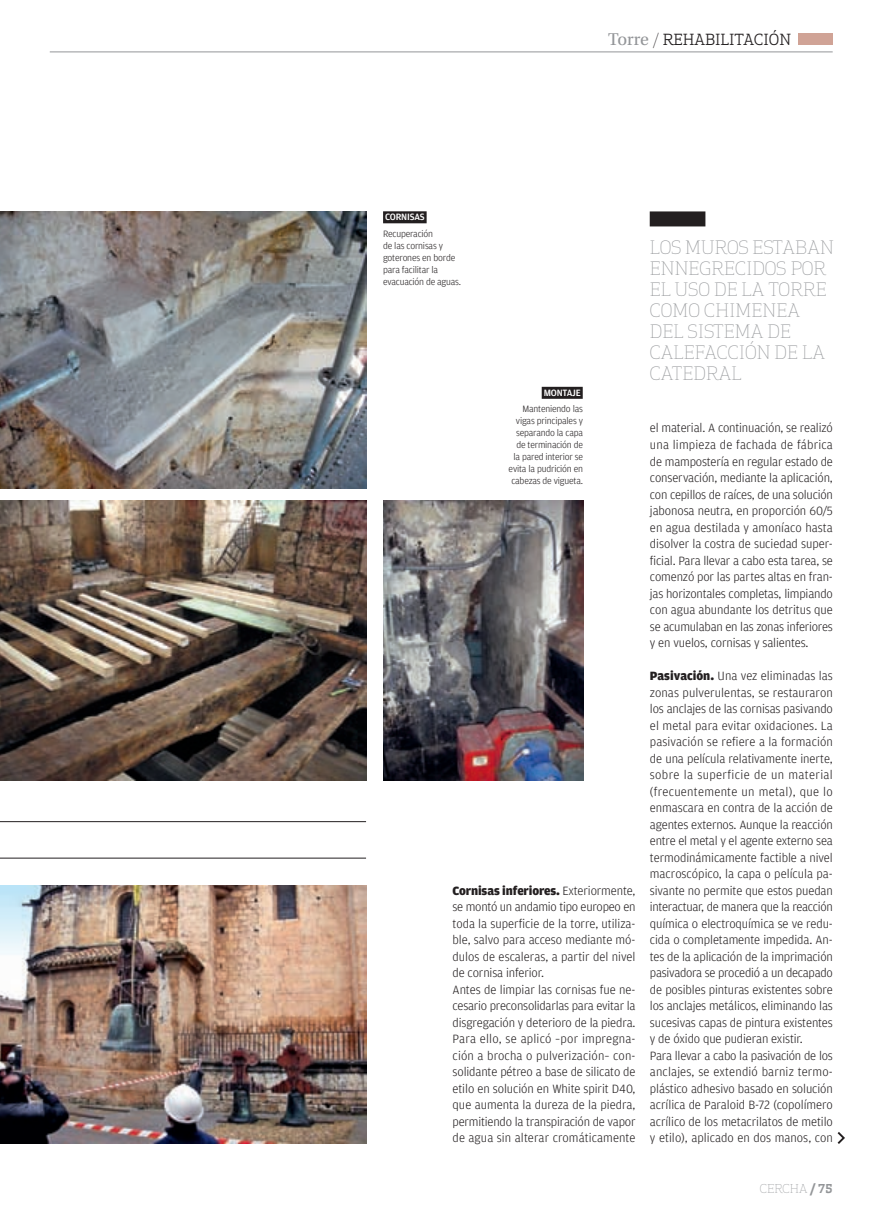
<style>
.page{position:relative;width:891px;height:1210px;background:#fff}
.page>*{position:absolute;margin:0;border:0;box-sizing:border-box;transform-origin:0 0}
.t1{font:300 18px/21px "Apex Serif";letter-spacing:.01em;color:#939598}
.t2{font:15px "Apex Serif";color:#231f20}
.t3{font:300 12.75px/16.5px "Amplitude";letter-spacing:-.01em;color:#231f20}
.t4{font:300 12px "Apex Serif";color:#939598}
.t5{font:300 9.75px/12px "Amplitude";letter-spacing:-.02em;color:#231f20;text-align:right}
.s1{font-weight:500;color:#fff}
.s2{font-family:"Utopia Std";font-size:18px;color:#939598}
.s3{font-weight:300}
.s4{font-weight:900}
.s5{font-weight:700}
</style>
<div class="page">
<hr style="left:50px;top:51px;width:782px;height:1px;background:#939598">
<div style="left:798px;top:34px;width:34px;height:11px;background:#d0a396"></div>
<img style="left:0;top:500px;width:366px;height:280px">
<img style="left:0;top:211px;width:366px;height:277px">
<div style="left:649px;top:211px;width:56px;height:15px;background:#231f20"></div>
<div style="left:541px;top:387px;width:41px;height:12px;background:#231f20"></div>
<hr style="left:0;top:821px;width:366px;height:1px;background:#231f20">
<hr style="left:0;top:857px;width:366px;height:1px;background:#231f20">
<div style="left:383px;top:211px;width:43px;height:12px;background:#231f20"></div>
<svg style="left:837px;top:1132px;width:7px;height:11px"></svg>
<img style="left:383px;top:500px;width:200px;height:280px">
<img style="left:0;top:885px;width:366px;height:258px">
<p class="t5" style="left:383px;top:209px;width:52px;line-height:16.2px;text-align:left"><span class="s1">CORNISAS<br></span>Recuperación</p>
<p class="t5" style="left:383px;top:240px;width:79px;text-align:left">de las cornisas y goterones en borde para facilitar la evacuación de aguas.</p>
<p class="t2" style="left:608px;top:34px;width:184px"><span class="s2">Torre</span> <span class="s3">/</span> REHABILITACIÓN</p>
<p class="t1" style="left:649px;top:239px;width:185px">LOS MUROS ESTABAN<br>ENNEGRECIDOS POR<br>EL USO DE LA TORRE<br>COMO CHIMENEA<br>DEL SISTEMA DE<br>CALEFACCIÓN DE LA<br>CATEDRAL</p>
<p class="t5" style="left:522px;top:385px;width:62px;line-height:16.2px"><span class="s1">MONTAJE<br></span>Manteniendo las</p>
<p class="t5" style="left:508px;top:415px;width:76px">vigas principales y separando la capa de terminación de la pared interior se evita la pudrición en cabezas de vigueta.</p>
<p class="t3" style="left:452px;top:883px;width:184px"><span class="s4">Cornisas inferiores.</span> Exteriormente, se montó un andamio tipo europeo en toda la superficie de la torre, utiliza&shy;ble, salvo para acceso mediante mó&shy;dulos de escaleras, a partir del nivel de cornisa inferior.<br>Antes de limpiar las cornisas fue ne&shy;cesario preconsolidarlas para evitar la disgregación y deterioro de la piedra.<br>Para ello, se aplicó –por impregna&shy;ción a brocha o pulverización– con&shy;solidante pétreo a base de silicato de etilo en solución en White spirit D40, que aumenta la dureza de la piedra, permitiendo la transpiración de vapor de agua sin alterar cromáticamente</p>
<p class="t3" style="left:649px;top:421px;width:184px;text-align:justify">el material. A continuación, se realizó una limpieza de fachada de fábrica de mampostería en regular estado de conservación, mediante la aplicación, con cepillos de raíces, de una solución jabonosa neutra, en proporción 60/5 en agua destilada y amoníaco hasta disolver la costra de suciedad super&shy;ficial. Para llevar a cabo esta tarea, se comenzó por las partes altas en fran&shy;jas horizontales completas, limpiando con agua abundante los detritus que se acumulaban en las zonas inferiores y en vuelos, cornisas y salientes.</p>
<p class="t3" style="left:649px;top:668px;width:184px"><span class="s4">Pasivación.</span> Una vez eliminadas las zonas pulverulentas, se restauraron los anclajes de las cornisas pasivando el metal para evitar oxidaciones. La pasivación se refiere a la formación de una película relativamente inerte, sobre la superficie de un material (frecuentemente un metal), que lo enmascara en contra de la acción de agentes externos. Aunque la reacción entre el metal y el agente externo sea termodinámicamente factible a nivel macroscópico, la capa o película pa&shy;sivante no permite que estos puedan interactuar, de manera que la reacción química o electroquímica se ve redu&shy;cida o completamente impedida. An&shy;tes de la aplicación de la imprimación pasivadora se procedió a un decapado de posibles pinturas existentes sobre los anclajes metálicos, eliminando las sucesivas capas de pintura existentes y de óxido que pudieran existir.<br>Para llevar a cabo la pasivación de los anclajes, se extendió barniz termo&shy;plástico adhesivo basado en solución acrílica de Paraloid B-72 (copolímero acrílico de los metacrilatos de metilo y etilo), aplicado en dos manos, con</p>
<p class="t4" style="left:759px;top:1184px;width:74px">CERCHA <span class="s5">/ 75</span></p>
</div>
